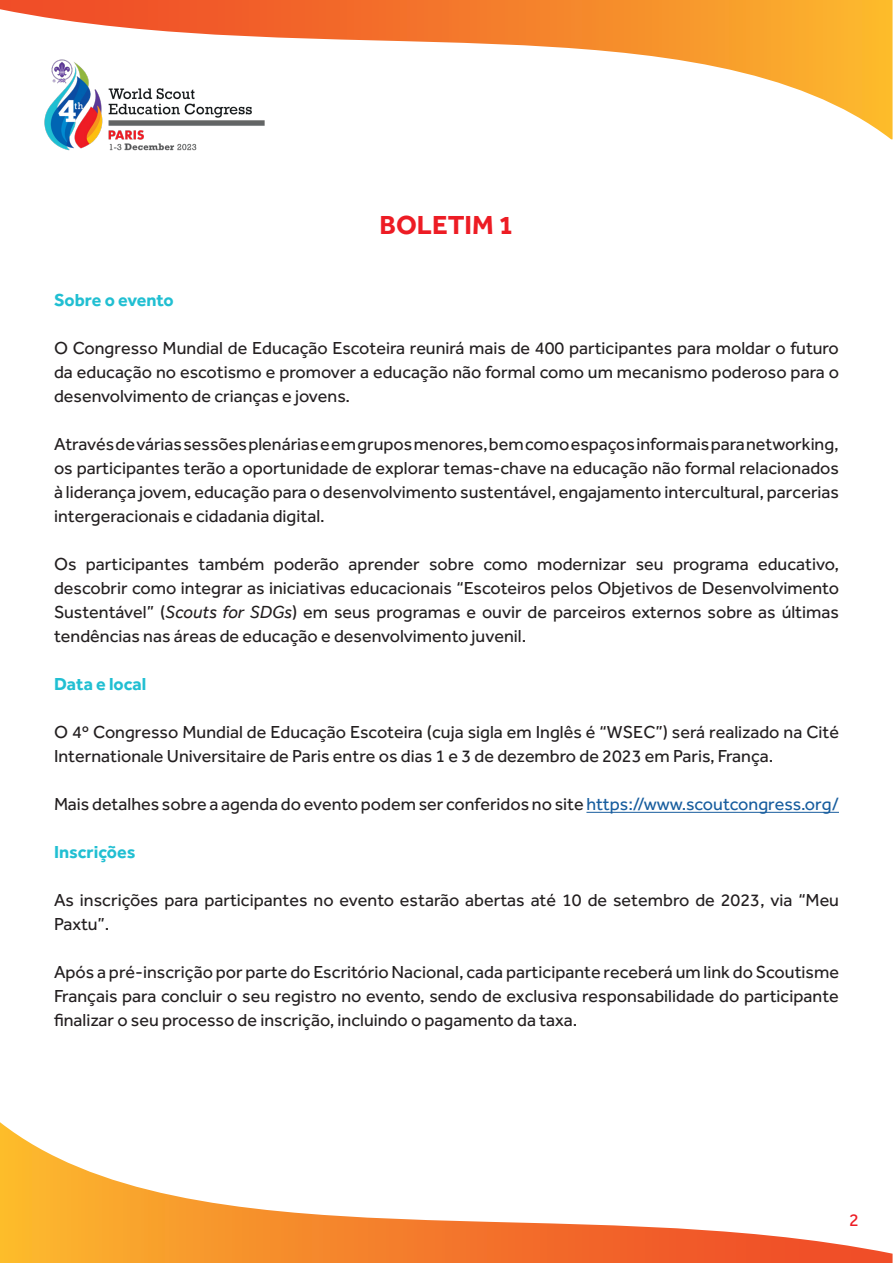
<style>
.page{position:relative;width:893px;height:1263px;background:#fff}
.page>*{position:absolute;margin:0;border:0;box-sizing:border-box;transform-origin:0 0}
.t1{font:700 27px "Effra";color:#ed1c24}
.t2{font:18px/24px "Effra";color:#231f20;text-align:justify}
.t3{font:700 18px "Effra";color:#21bfd2}
.t4{font:18px "Effra";color:#ed1c24}
.s1{font-style:italic}
.s2{color:#175d9e}
</style>
<div class="page">
<svg style="left:0;top:1122px;width:892px;height:141px"></svg>
<svg style="left:0;top:0;width:892px;height:139px"></svg>
<img style="left:33px;top:54px;width:243px;height:97px">
<hr style="left:586px;top:812px;width:253px;height:1px;background:#175d9e">
<p class="t1" style="left:380px;top:209px;width:135px">BOLETIM 1</p>
<p class="t3" style="left:54px;top:289px;width:121px">Sobre o evento</p>
<p class="t2" style="left:54px;top:336px;width:786px">O Congresso Mundial de Educação Escoteira reunirá mais de 400 participantes para moldar o futuro da educação no escotismo e promover a educação não formal como um mecanismo poderoso para o desenvolvimento de crianças e jovens.</p>
<p class="t2" style="left:54px;top:432px;width:786px">Através de várias sessões plenárias e em grupos menores, bem como espaços informais para networking, os participantes terão a oportunidade de explorar temas-chave na educação não formal relacionados à liderança jovem, educação para o desenvolvimento sustentável, engajamento intercultural, parcerias intergeracionais e cidadania digital.</p>
<p class="t2" style="left:54px;top:552px;width:786px">Os participantes também poderão aprender sobre como modernizar seu programa educativo, descobrir como integrar as iniciativas educacionais “Escoteiros pelos Objetivos de Desenvolvimento Sustentável” (<span class="s1">Scouts for SDGs</span>) em seus programas e ouvir de parceiros externos sobre as últimas tendências nas áreas de educação e desenvolvimento juvenil.</p>
<p class="t3" style="left:54px;top:673px;width:94px">Data e local</p>
<p class="t2" style="left:54px;top:720px;width:787px">O 4º Congresso Mundial de Educação Escoteira (cuja sigla em Inglês é “WSEC”) será realizado na Cité<br>Internationale Universitaire de Paris entre os dias 1 e 3 de dezembro de 2023 em Paris, França.</p>
<p class="t2" style="left:54px;top:792px;width:786px">Mais detalhes sobre a agenda do evento podem ser conferidos no site <span class="s2">https://www.scoutcongress.org/</span></p>
<p class="t3" style="left:54px;top:841px;width:83px">Inscrições</p>
<p class="t2" style="left:54px;top:888px;width:786px">As inscrições para participantes no evento estarão abertas até 10 de setembro de 2023, via “Meu<br>Paxtu”.</p>
<p class="t2" style="left:54px;top:960px;width:786px">Após a pré-inscrição por parte do Escritório Nacional, cada participante receberá um link do Scoutisme Français para concluir o seu registro no evento, sendo de exclusiva responsabilidade do participante finalizar o seu processo de inscrição, incluindo o pagamento da taxa.</p>
<p class="t4" style="left:849px;top:1209px;width:11px">2</p>
</div>
